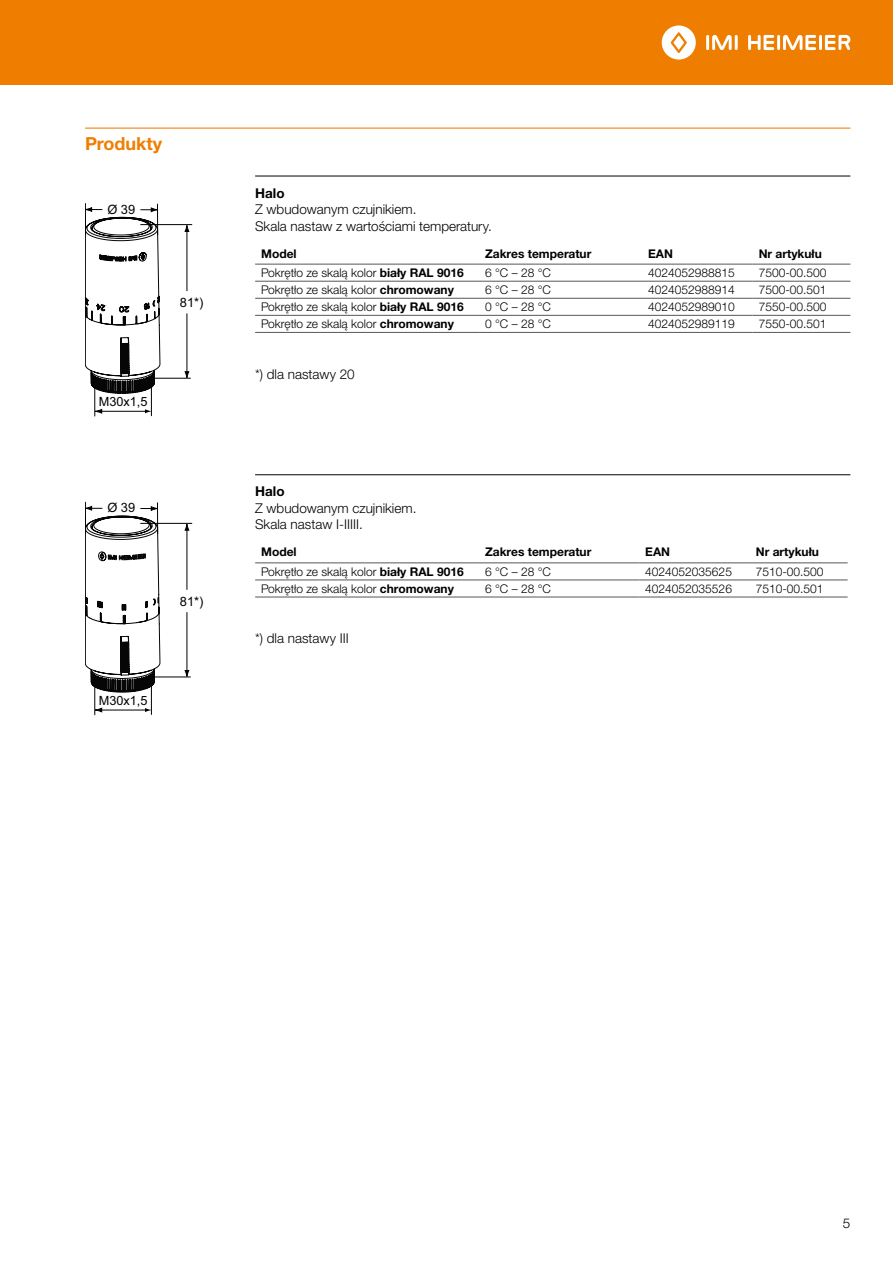
<style>
.page{position:relative;width:893px;height:1263px;background:#fff}
.page>*{position:absolute;margin:0;border:0;box-sizing:border-box;transform-origin:0 0}
.t1{font:700 18px "Helvetica Neue LTW1 G";color:#ef7d00}
.t2{font:300 13.5px/16.5px "Helvetica Neue LTW1 G";color:#000}
.t3{font:700 13.5px "Helvetica Neue LTW1 G";color:#000}
.t4{font:12.9px "Arial";color:#000}
.t5{font:12.75px "Arial";color:#000}
.t6{font:300 12px "Helvetica Neue LTW1 G";color:#000}
.t7{font:700 12px "Helvetica Neue LTW1 G";color:#000}
.s1{font-weight:700}
</style>
<div class="page">
<div style="left:0;top:0;width:893px;height:85px;background:#ef7d00"></div>
<hr style="left:706px;top:35px;width:3px;height:15px;background:#fff">
<hr style="left:735px;top:35px;width:3px;height:15px;background:#fff">
<svg style="left:712px;top:35px;width:20px;height:15px"></svg>
<svg style="left:662px;top:25px;width:34px;height:35px"></svg>
<hr style="left:777px;top:35px;width:3px;height:15px;background:#fff">
<svg style="left:748px;top:35px;width:26px;height:15px"></svg>
<hr style="left:819px;top:35px;width:3px;height:15px;background:#fff">
<svg style="left:783px;top:35px;width:33px;height:15px"></svg>
<svg style="left:825px;top:35px;width:25px;height:15px"></svg>
<hr style="left:85px;top:128px;width:765px;height:1px;background:#ef7d00">
<hr style="left:255px;top:176px;width:595px;height:1px;background:#000">
<hr style="left:255px;top:474px;width:595px;height:1px;background:#000">
<hr style="left:255px;top:264px;width:224px;height:1px;background:#575756">
<hr style="left:479px;top:264px;width:163px;height:1px;background:#575756">
<hr style="left:642px;top:264px;width:111px;height:1px;background:#575756">
<hr style="left:753px;top:264px;width:97px;height:1px;background:#575756">
<hr style="left:255px;top:281px;width:224px;height:1px;background:#575756">
<hr style="left:479px;top:281px;width:163px;height:1px;background:#575756">
<hr style="left:642px;top:281px;width:111px;height:1px;background:#575756">
<hr style="left:753px;top:281px;width:97px;height:1px;background:#575756">
<hr style="left:255px;top:298px;width:224px;height:1px;background:#575756">
<hr style="left:479px;top:298px;width:163px;height:1px;background:#575756">
<hr style="left:642px;top:298px;width:111px;height:1px;background:#575756">
<hr style="left:753px;top:298px;width:97px;height:1px;background:#575756">
<hr style="left:255px;top:315px;width:224px;height:1px;background:#575756">
<hr style="left:255px;top:332px;width:224px;height:1px;background:#575756">
<hr style="left:479px;top:315px;width:163px;height:1px;background:#575756">
<hr style="left:479px;top:332px;width:163px;height:1px;background:#575756">
<hr style="left:642px;top:315px;width:111px;height:1px;background:#575756">
<hr style="left:642px;top:332px;width:111px;height:1px;background:#575756">
<hr style="left:753px;top:315px;width:97px;height:1px;background:#575756">
<hr style="left:753px;top:332px;width:97px;height:1px;background:#575756">
<hr style="left:255px;top:562px;width:224px;height:1px;background:#575756">
<hr style="left:479px;top:562px;width:160px;height:1px;background:#575756">
<hr style="left:639px;top:562px;width:111px;height:1px;background:#575756">
<hr style="left:750px;top:562px;width:98px;height:1px;background:#575756">
<hr style="left:255px;top:580px;width:224px;height:1px;background:#575756">
<hr style="left:255px;top:597px;width:224px;height:1px;background:#575756">
<hr style="left:479px;top:580px;width:160px;height:1px;background:#575756">
<hr style="left:479px;top:597px;width:160px;height:1px;background:#575756">
<hr style="left:639px;top:580px;width:111px;height:1px;background:#575756">
<hr style="left:639px;top:597px;width:111px;height:1px;background:#575756">
<hr style="left:750px;top:580px;width:98px;height:1px;background:#575756">
<hr style="left:750px;top:597px;width:98px;height:1px;background:#575756">
<hr style="left:85px;top:203px;width:1px;height:32px;background:#000">
<hr style="left:157px;top:204px;width:1px;height:31px;background:#000">
<hr style="left:141px;top:224px;width:51px;height:1px;background:#000">
<hr style="left:187px;top:231px;width:1px;height:141px;background:#000">
<svg style="left:184px;top:371px;width:6px;height:7px"></svg>
<svg style="left:184px;top:224px;width:6px;height:8px"></svg>
<hr style="left:185px;top:291px;width:4px;height:22px;background:#fff;border-radius:2px">
<hr style="left:154px;top:378px;width:36px;height:1px;background:#000">
<svg style="left:85px;top:207px;width:78px;height:209px"></svg>
<hr style="left:85px;top:502px;width:1px;height:32px;background:#000">
<hr style="left:157px;top:503px;width:1px;height:31px;background:#000">
<hr style="left:141px;top:523px;width:51px;height:1px;background:#000">
<hr style="left:187px;top:530px;width:1px;height:141px;background:#000">
<svg style="left:184px;top:670px;width:6px;height:7px"></svg>
<svg style="left:184px;top:522px;width:6px;height:9px"></svg>
<hr style="left:185px;top:590px;width:4px;height:22px;background:#fff;border-radius:2px">
<hr style="left:154px;top:677px;width:36px;height:1px;background:#000">
<svg style="left:85px;top:505px;width:78px;height:210px"></svg>
<h1 class="t1" style="left:85px;top:132px;width:79px">Produkty</h1>
<p class="t4" style="left:107px;top:201px;width:29px">Ø 39</p>
<p class="t4" style="left:180px;top:294px;width:25px">81*)</p>
<p class="t5" style="left:99px;top:393px;width:50px">M30x1,5</p>
<p class="t4" style="left:107px;top:499px;width:29px">Ø 39</p>
<p class="t4" style="left:180px;top:593px;width:25px">81*)</p>
<p class="t5" style="left:99px;top:692px;width:50px">M30x1,5</p>
<p class="t3" style="left:255px;top:184px;width:31px">Halo</p>
<p class="t2" style="left:255px;top:201px;width:238px">Z wbudowanym czujnikiem.<br>Skala nastaw z wartościami temperatury.</p>
<p class="t7" style="left:261px;top:246px;width:37px">Model</p>
<p class="t7" style="left:485px;top:246px;width:108px">Zakres temperatur</p>
<p class="t7" style="left:648px;top:246px;width:26px">EAN</p>
<p class="t7" style="left:759px;top:246px;width:65px">Nr artykułu</p>
<p class="t6" style="left:261px;top:265px;width:204px">Pokrętło ze skalą kolor <span class="s1">biały RAL 9016</span></p>
<p class="t6" style="left:485px;top:265px;width:67px">6 °C – 28 °C</p>
<p class="t6" style="left:648px;top:265px;width:88px">4024052988815</p>
<p class="t6" style="left:759px;top:265px;width:69px">7500-00.500</p>
<p class="t6" style="left:261px;top:282px;width:194px">Pokrętło ze skalą kolor <span class="s1">chromowany</span></p>
<p class="t6" style="left:485px;top:282px;width:67px">6 °C – 28 °C</p>
<p class="t6" style="left:648px;top:282px;width:88px">4024052988914</p>
<p class="t6" style="left:759px;top:282px;width:69px">7500-00.501</p>
<p class="t6" style="left:261px;top:299px;width:204px">Pokrętło ze skalą kolor <span class="s1">biały RAL 9016</span></p>
<p class="t6" style="left:485px;top:299px;width:67px">0 °C – 28 °C</p>
<p class="t6" style="left:648px;top:299px;width:88px">4024052989010</p>
<p class="t6" style="left:759px;top:299px;width:69px">7550-00.500</p>
<p class="t6" style="left:261px;top:317px;width:194px">Pokrętło ze skalą kolor <span class="s1">chromowany</span></p>
<p class="t6" style="left:485px;top:317px;width:67px">0 °C – 28 °C</p>
<p class="t6" style="left:648px;top:317px;width:88px">4024052989119</p>
<p class="t6" style="left:759px;top:317px;width:69px">7550-00.501</p>
<p class="t2" style="left:255px;top:366px;width:101px">*) dla nastawy 20</p>
<p class="t3" style="left:255px;top:483px;width:31px">Halo</p>
<p class="t2" style="left:255px;top:500px;width:163px">Z wbudowanym czujnikiem.<br>Skala nastaw I-IIIII.</p>
<p class="t7" style="left:261px;top:545px;width:37px">Model</p>
<p class="t7" style="left:485px;top:545px;width:108px">Zakres temperatur</p>
<p class="t7" style="left:645px;top:545px;width:26px">EAN</p>
<p class="t7" style="left:756px;top:545px;width:65px">Nr artykułu</p>
<p class="t6" style="left:261px;top:564px;width:204px">Pokrętło ze skalą kolor <span class="s1">biały RAL 9016</span></p>
<p class="t6" style="left:485px;top:564px;width:67px">6 °C – 28 °C</p>
<p class="t6" style="left:645px;top:564px;width:88px">4024052035625</p>
<p class="t6" style="left:756px;top:564px;width:69px">7510-00.500</p>
<p class="t6" style="left:261px;top:581px;width:194px">Pokrętło ze skalą kolor <span class="s1">chromowany</span></p>
<p class="t6" style="left:485px;top:581px;width:67px">6 °C – 28 °C</p>
<p class="t6" style="left:645px;top:581px;width:88px">4024052035526</p>
<p class="t6" style="left:756px;top:581px;width:69px">7510-00.501</p>
<p class="t2" style="left:255px;top:630px;width:95px">*) dla nastawy III</p>
<p class="t2" style="left:843px;top:1215px;width:9px">5</p>
</div>
